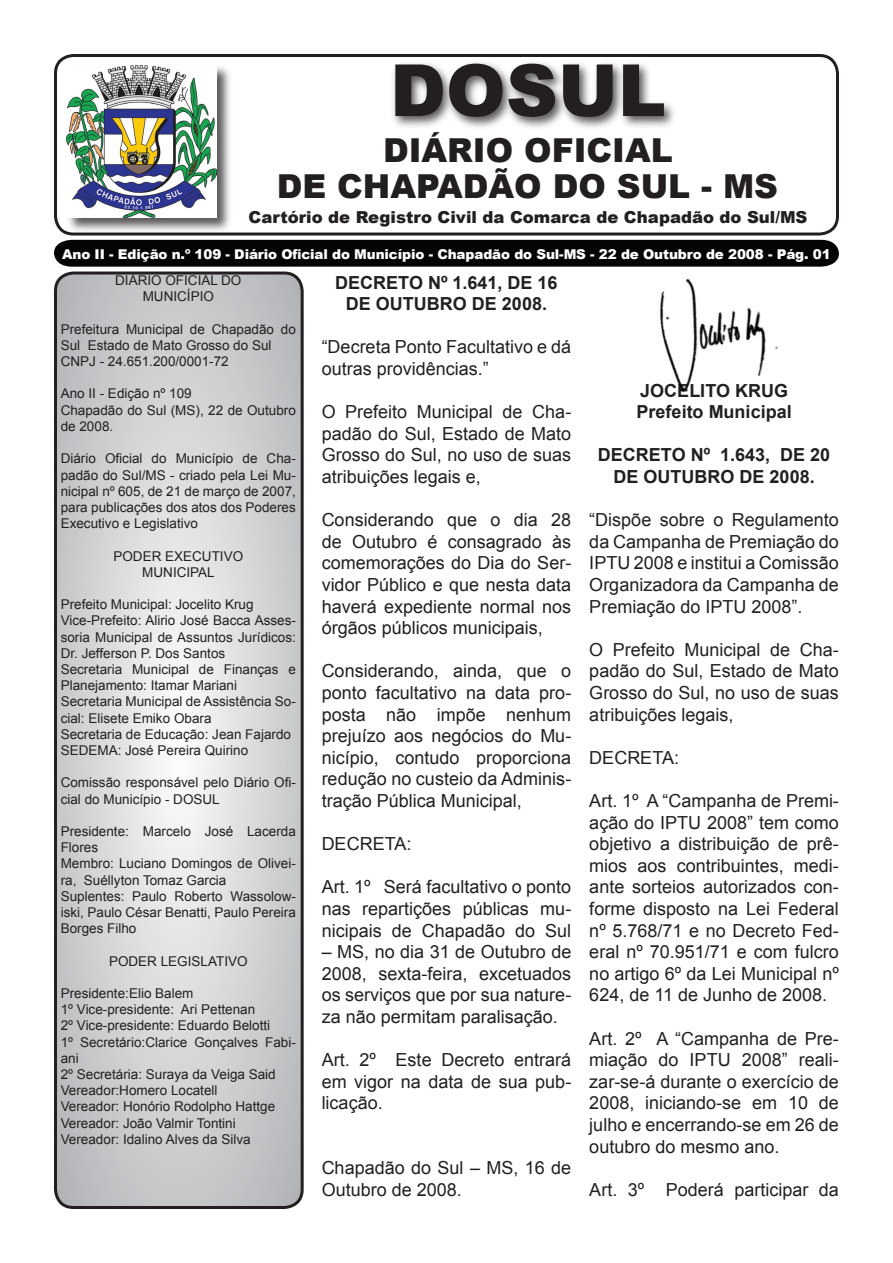
<style>
.page{position:relative;width:893px;height:1263px;background:#fff}
.page>*{position:absolute;margin:0;border:0;box-sizing:border-box;transform-origin:0 0}
.t1{font:900 72px "Arial";color:#231f20}
.t2{font:900 33px/35.2px "Arial";color:#231f20;text-align:center}
.t3{font:18px/21.6px "Arial";color:#231f20;text-align:justify}
.t4{font:700 18px/21.6px "Arial";color:#231f20;text-align:center}
.t5{font:900 16.5px "Arial";color:#231f20}
.t6{font:13.5px/16.2px "Arial";color:#231f20}
.t7{font:900 13.5px "Arial";letter-spacing:-.01em;color:#fffefd}
</style>
<div class="page">
<div style="left:65px;top:64px;width:169px;height:170px;background:#231f20;opacity:.75"></div>
<img style="left:67px;top:65px;width:149px;height:152px">
<div style="left:54px;top:54px;width:785px;height:182px;border:3px solid #231f20;border-radius:18px"></div>
<div style="left:390px;top:58px;width:288px;height:73px;background:#231f20;opacity:.75"></div>
<svg style="left:56px;top:273px;width:246px;height:934px;background:#d2d3d5"></svg>
<div style="left:54px;top:272px;width:250px;height:937px;border:3px solid #231f20;border-radius:18px"></div>
<div style="left:54px;top:240px;width:785px;height:27px;background:#040503"></div>
<img style="left:622px;top:258px;width:165px;height:135px">
<h1 class="t1" style="left:390px;top:38px;width:277px">DOSUL</h1>
<h2 class="t2" style="left:277px;top:132px;width:503px">DIÁRIO OFICIAL<br>DE CHAPADÃO DO SUL - MS</h2>
<p class="t5" style="left:249px;top:205px;width:560px">Cartório de Registro Civil da Comarca de Chapadão do Sul/MS</p>
<p class="t7" style="left:62px;top:244px;width:770px">Ano II - Edição n.º 109 - Diário Oficial do Município - Chapadão do Sul-MS - 22 de Outubro de 2008 - Pág. 01</p>
<p class="t6" style="left:115px;top:272px;width:128px;text-align:center">DIÁRIO OFICIAL DO<br>MUNICÍPIO</p>
<p class="t6" style="left:61px;top:321px;width:237px">Prefeitura Municipal de Chapadão do<br>Sul Estado de Mato Grosso do Sul<br>CNPJ - 24.651.200/0001-72</p>
<p class="t6" style="left:61px;top:386px;width:237px">Ano II - Edição nº 109<br>Chapadão do Sul (MS), 22 de Outubro de 2008.</p>
<p class="t6" style="left:61px;top:451px;width:237px;text-align:justify">Diário Oficial do Município de Cha&shy;padão do Sul/MS - criado pela Lei Mu&shy;nicipal nº 605, de 21 de março de 2007, para publicações dos atos dos Poderes Executivo e Legislativo</p>
<p class="t6" style="left:113px;top:548px;width:131px;text-align:center">PODER EXECUTIVO<br>MUNICIPAL</p>
<p class="t6" style="left:61px;top:596px;width:237px">Prefeito Municipal: Jocelito Krug Vice-Prefeito: Alirio José Bacca Asses&shy;soria Municipal de Assuntos Jurídicos:<br>Dr. Jefferson P. Dos Santos<br>Secretaria Municipal de Finanças e Planejamento: Itamar Mariani Secretaria Municipal de Assistência So&shy;cial: Elisete Emiko Obara<br>Secretaria de Educação: Jean Fajardo SEDEMA: José Pereira Quirino</p>
<p class="t6" style="left:61px;top:775px;width:237px">Comissão responsável pelo Diário Ofi&shy;cial do Município - DOSUL</p>
<p class="t6" style="left:61px;top:823px;width:237px">Presidente: Marcelo José Lacerda<br>Flores<br>Membro: Luciano Domingos de Olivei&shy;ra, Suéllyton Tomaz Garcia<br>Suplentes: Paulo Roberto Wassolow&shy;iski, Paulo César Benatti, Paulo Pereira<br>Borges Filho</p>
<p class="t6" style="left:109px;top:953px;width:140px">PODER LEGISLATIVO</p>
<p class="t6" style="left:61px;top:985px;width:237px">Presidente:Elio Balem<br>1º Vice-presidente: Ari Pettenan<br>2º Vice-presidente: Eduardo Belotti<br>1º Secretário:Clarice Gonçalves Fabi&shy;ani<br>2º Secretária: Suraya da Veiga Said<br>Vereador:Homero Locatell<br>Vereador: Honório Rodolpho Hattge<br>Vereador: João Valmir Tontini<br>Vereador: Idalino Alves da Silva</p>
<p class="t4" style="left:335px;top:272px;width:224px">DECRETO Nº 1.641, DE 16<br>DE OUTUBRO DE 2008.</p>
<p class="t3" style="left:322px;top:336px;width:251px">“Decreta Ponto Facultativo e dá outras providências.”</p>
<p class="t3" style="left:322px;top:401px;width:251px">O Prefeito Municipal de Cha&shy;padão do Sul, Estado de Mato Grosso do Sul, no uso de suas atribuições legais e,</p>
<p class="t3" style="left:322px;top:509px;width:251px">Considerando que o dia 28 de Outubro é consagrado às comemorações do Dia do Ser&shy;vidor Público e que nesta data haverá expediente normal nos órgãos públicos municipais,</p>
<p class="t3" style="left:322px;top:660px;width:251px">Considerando, ainda, que o ponto facultativo na data pro&shy;posta não impõe nenhum prejuízo aos negócios do Mu&shy;nicípio, contudo proporciona redução no custeio da Adminis&shy;tração Pública Municipal,</p>
<p class="t3" style="left:322px;top:833px;width:91px">DECRETA:</p>
<p class="t3" style="left:322px;top:876px;width:251px">Art. 1º Será facultativo o ponto nas repartições públicas mu&shy;nicipais de Chapadão do Sul</p>
<p class="t3" style="left:322px;top:941px;width:251px">– MS, no dia 31 de Outubro de 2008, sexta-feira, excetuados os serviços que por sua nature&shy;za não permitam paralisação.</p>
<p class="t3" style="left:322px;top:1049px;width:251px">Art. 2º Este Decreto entrará em vigor na data de sua pub&shy;licação.</p>
<p class="t4" style="left:637px;top:380px;width:157px;text-align:left">JOCELITO KRUG<br>Prefeito Municipal</p>
<p class="t4" style="left:598px;top:445px;width:234px">DECRETO Nº 1.643, DE 20<br>DE OUTUBRO DE 2008.</p>
<p class="t3" style="left:589px;top:509px;width:251px">“Dispõe sobre o Regulamento da Campanha de Premiação do IPTU 2008 e institui a Comissão Organizadora da Campanha de Premiação do IPTU 2008”.</p>
<p class="t3" style="left:589px;top:639px;width:251px">O Prefeito Municipal de Cha&shy;padão do Sul, Estado de Mato Grosso do Sul, no uso de suas atribuições legais,</p>
<p class="t3" style="left:589px;top:747px;width:91px">DECRETA:</p>
<p class="t3" style="left:589px;top:790px;width:251px">Art. 1º A “Campanha de Premi&shy;ação do IPTU 2008” tem como objetivo a distribuição de prê&shy;mios aos contribuintes, medi&shy;ante sorteios autorizados con&shy;forme disposto na Lei Federal nº 5.768/71 e no Decreto Fed&shy;eral nº 70.951/71 e com fulcro no artigo 6º da Lei Municipal nº 624, de 11 de Junho de 2008.</p>
<p class="t3" style="left:589px;top:1028px;width:251px">Art. 2º A “Campanha de Pre&shy;miação do IPTU 2008” reali&shy;zar-se-á durante o exercício de 2008, iniciando-se em 10 de julho e encerrando-se em 26 de outubro do mesmo ano.</p>
<p class="t3" style="left:589px;top:1179px;width:251px">Art. 3º Poderá participar da</p>
<p class="t3" style="left:322px;top:1157px;width:251px">Chapadão do Sul – MS, 16 de<br>Outubro de 2008.</p>
</div>
